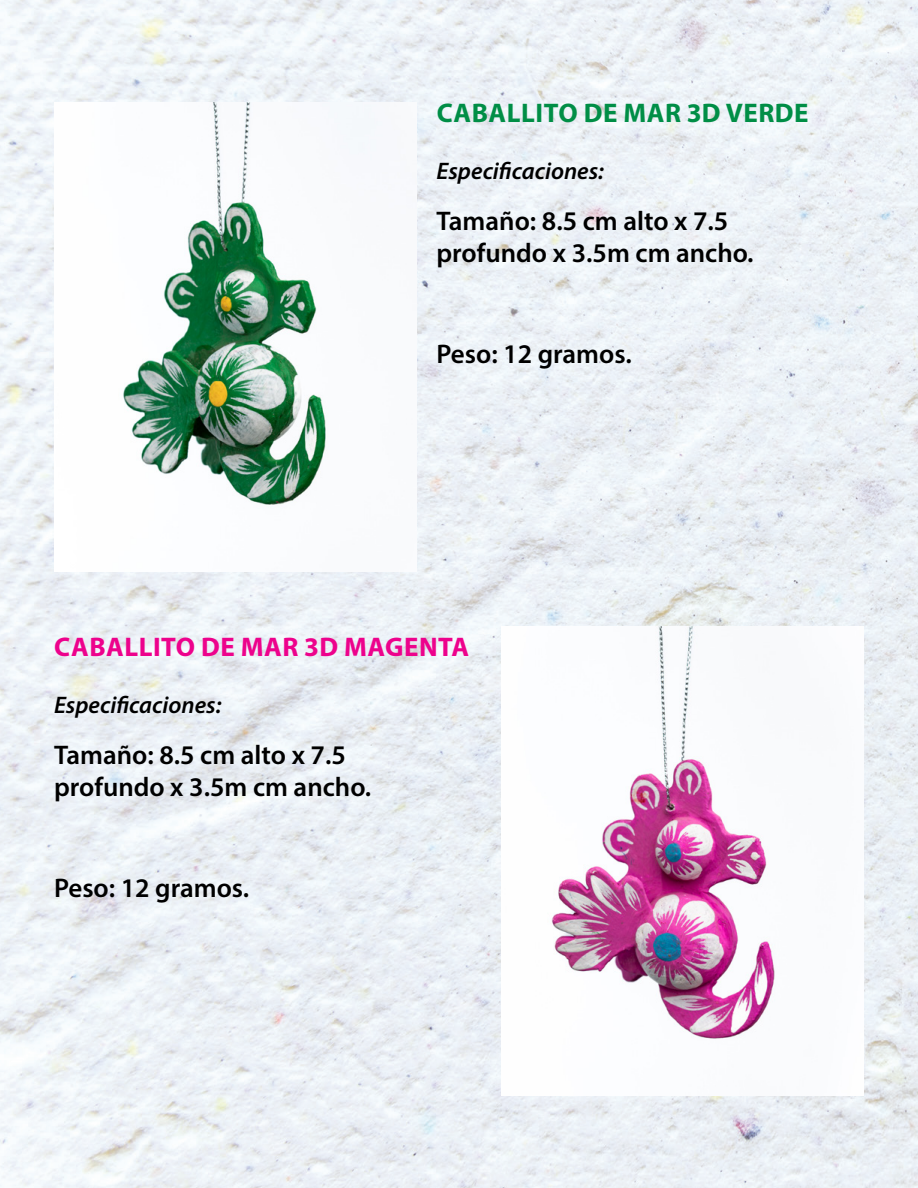
<style>
.page{position:relative;width:918px;height:1188px;background:#fff}
.page>*{position:absolute;margin:0;border:0;box-sizing:border-box;transform-origin:0 0}
.t1{font:600 27px/32.4px "Myriad Pro";color:#000}
.t2{font:700 27px "Myriad Pro";letter-spacing:.015em;color:#ed028c}
.t3{font:700 27px "Myriad Pro";letter-spacing:.02em;color:#008e46}
.t4{font:italic 600 24px "Myriad Pro";color:#000}
</style>
<div class="page">
<img style="left:0;top:0;width:918px;height:1188px">
<img style="left:54px;top:102px;width:363px;height:470px">
<img style="left:501px;top:626px;width:363px;height:470px">
<p class="t3" style="left:437px;top:96px;width:17px">CABALLITO</p>
<p class="t3" style="left:584px;top:96px;width:60px">DE MAR</p>
<p class="t3" style="left:687px;top:96px;width:124px">3D VERDE</p>
<p class="t4" style="left:436px;top:156px;width:169px">Especificaciones:</p>
<p class="t1" style="left:436px;top:204px;width:319px">Tamaño: 8.5 cm alto x 7.5 profundo x 3.5m cm ancho.</p>
<p class="t1" style="left:436px;top:337px;width:197px">Peso: 12 gramos.</p>
<p class="t2" style="left:54px;top:630px;width:17px">CABALLITO</p>
<p class="t2" style="left:201px;top:630px;width:60px">DE MAR</p>
<p class="t2" style="left:304px;top:630px;width:167px">3D MAGENTA</p>
<p class="t4" style="left:54px;top:690px;width:169px">Especificaciones:</p>
<p class="t1" style="left:54px;top:738px;width:319px">Tamaño: 8.5 cm alto x 7.5 profundo x 3.5m cm ancho.</p>
<p class="t1" style="left:54px;top:871px;width:197px">Peso: 12 gramos.</p>
</div>
